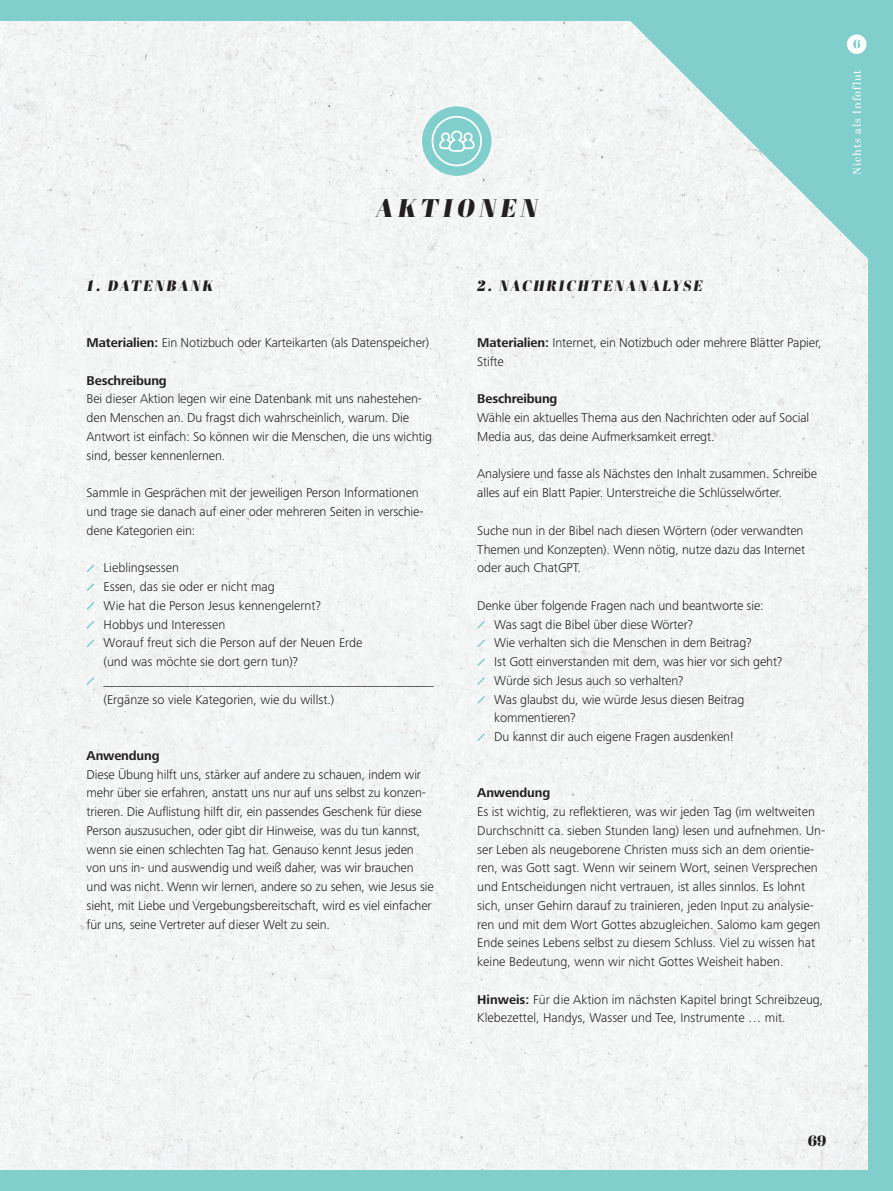
<style>
.page{position:relative;width:893px;height:1191px;background:#81cfcd}
.page>*{position:absolute;margin:0;border:0;box-sizing:border-box;transform-origin:0 0}
.t1{font:italic 25.5px "Abril Display Bl";letter-spacing:.19em;color:#231f20}
.t2{font:italic 15px "Abril Display Bl";letter-spacing:.14em;color:#231f20}
.t3{font:15px "Abril Fatface";color:#231f20}
.t4{font:300 13.2px/18.8px "Frutiger Next Pro";letter-spacing:-.01em;color:#231f20}
.t5{font:700 13.2px "Frutiger Next Pro";letter-spacing:-.01em;color:#231f20}
.t6{font:10.95px "Abril Display";letter-spacing:.09em;color:#fff}
.s1{font-weight:700}
</style>
<div class="page">
<div style="left:0;top:21px;width:867px;height:1148px;background:#f4f5f5"></div>
<svg style="left:609px;top:21px;width:259px;height:263px;fill:#f0f1f0"></svg>
<div style="left:422px;top:106px;width:69px;height:70px;background:#81cfcd;border-radius:50%"></div>
<svg style="left:429px;top:114px;width:55px;height:54px"></svg>
<svg style="left:847px;top:34px;width:19px;height:20px"></svg>
<svg style="left:85px;top:563px;width:11px;height:10px"></svg>
<svg style="left:85px;top:582px;width:11px;height:10px"></svg>
<svg style="left:85px;top:601px;width:11px;height:10px"></svg>
<svg style="left:85px;top:619px;width:11px;height:11px"></svg>
<svg style="left:85px;top:638px;width:11px;height:10px"></svg>
<svg style="left:85px;top:676px;width:11px;height:10px"></svg>
<svg style="left:476px;top:619px;width:10px;height:11px"></svg>
<svg style="left:476px;top:638px;width:10px;height:10px"></svg>
<svg style="left:476px;top:657px;width:10px;height:10px"></svg>
<svg style="left:476px;top:676px;width:10px;height:10px"></svg>
<svg style="left:476px;top:694px;width:10px;height:11px"></svg>
<svg style="left:476px;top:732px;width:10px;height:10px"></svg>
<p class="t2" style="left:87px;top:275px;width:128px">1. DATENBANK</p>
<h1 class="t1" style="left:376px;top:190px;width:163px">AKTIONEN</h1>
<p class="t2" style="left:477px;top:275px;width:227px">2. NACHRICHTENANALYSE</p>
<p class="t4" style="left:87px;top:333px;width:344px"><span class="s1">Materialien:</span> Ein Notizbuch oder Karteikarten (als Datenspeicher)</p>
<p class="t5" style="left:87px;top:373px;width:82px">Beschreibung</p>
<p class="t4" style="left:87px;top:390px;width:347px">Bei dieser Aktion legen wir eine Datenbank mit uns nahestehen&shy;den Menschen an. Du fragst dich wahrscheinlich, warum. Die Antwort ist einfach: So können wir die Menschen, die uns wichtig sind, besser kennenlernen.</p>
<p class="t4" style="left:87px;top:483px;width:338px">Sammle in Gesprächen mit der jeweiligen Person Informationen und trage sie danach auf einer oder mehreren Seiten in verschie&shy;dene Kategorien ein:</p>
<p class="t4" style="left:104px;top:558px;width:332px">Lieblingsessen<br>Essen, das sie oder er nicht mag<br>Wie hat die Person Jesus kennengelernt?<br>Hobbys und Interessen<br>Worauf freut sich die Person auf der Neuen Erde<br>(und was möchte sie dort gern tun)? __________________________________________________ (Ergänze so viele Kategorien, wie du willst.)</p>
<p class="t5" style="left:87px;top:748px;width:74px">Anwendung</p>
<p class="t4" style="left:87px;top:765px;width:349px">Diese Übung hilft uns, stärker auf andere zu schauen, indem wir mehr über sie erfahren, anstatt uns nur auf uns selbst zu konzen&shy;trieren. Die Auflistung hilft dir, ein passendes Geschenk für diese Person auszusuchen, oder gibt dir Hinweise, was du tun kannst, wenn sie einen schlechten Tag hat. Genauso kennt Jesus jeden von uns in- und auswendig und weiß daher, was wir brauchen und was nicht. Wenn wir lernen, andere so zu sehen, wie Jesus sie sieht, mit Liebe und Vergebungsbereitschaft, wird es viel einfacher für uns, seine Vertreter auf dieser Welt zu sein.</p>
<p class="t4" style="left:477px;top:333px;width:346px"><span class="s1">Materialien:</span> Internet, ein Notizbuch oder mehrere Blätter Papier,<br>Stifte</p>
<p class="t5" style="left:477px;top:391px;width:82px">Beschreibung</p>
<p class="t4" style="left:477px;top:408px;width:333px">Wähle ein aktuelles Thema aus den Nachrichten oder auf Social<br>Media aus, das deine Aufmerksamkeit erregt.</p>
<p class="t4" style="left:477px;top:465px;width:341px">Analysiere und fasse als Nächstes den Inhalt zusammen. Schreibe alles auf ein Blatt Papier. Unterstreiche die Schlüsselwörter.</p>
<p class="t4" style="left:477px;top:521px;width:329px">Suche nun in der Bibel nach diesen Wörtern (oder verwandten<br>Themen und Konzepten). Wenn nötig, nutze dazu das Internet oder auch ChatGPT.</p>
<p class="t4" style="left:494px;top:596px;width:289px;text-indent:-17px">Denke über folgende Fragen nach und beantworte sie:<br>Was sagt die Bibel über diese Wörter?<br>Wie verhalten sich die Menschen in dem Beitrag?<br>Ist Gott einverstanden mit dem, was hier vor sich geht?<br>Würde sich Jesus auch so verhalten?<br>Was glaubst du, wie würde Jesus diesen Beitrag kommentieren?<br>Du kannst dir auch eigene Fragen ausdenken!</p>
<p class="t5" style="left:477px;top:785px;width:74px">Anwendung</p>
<p class="t4" style="left:477px;top:802px;width:350px">Es ist wichtig, zu reflektieren, was wir jeden Tag (im weltweiten Durchschnitt ca. sieben Stunden lang) lesen und aufnehmen. Un&shy;ser Leben als neugeborene Christen muss sich an dem orientie&shy;ren, was Gott sagt. Wenn wir seinem Wort, seinen Versprechen und Entscheidungen nicht vertrauen, ist alles sinnlos. Es lohnt sich, unser Gehirn darauf zu trainieren, jeden Input zu analysie&shy;ren und mit dem Wort Gottes abzugleichen. Salomo kam gegen Ende seines Lebens selbst zu diesem Schluss. Viel zu wissen hat keine Bedeutung, wenn wir nicht Gottes Weisheit haben.</p>
<p class="t4" style="left:477px;top:990px;width:348px"><span class="s1">Hinweis:</span> Für die Aktion im nächsten Kapitel bringt Schreibzeug,<br>Klebezettel, Handys, Wasser und Tee, Instrumente … mit.</p>
<p class="t6" style="left:850px;top:175px;width:106px;rotate:-90deg">Nichts als Infoflut</p>
<p class="t3" style="left:808px;top:1129px;width:20px">69</p>
</div>
